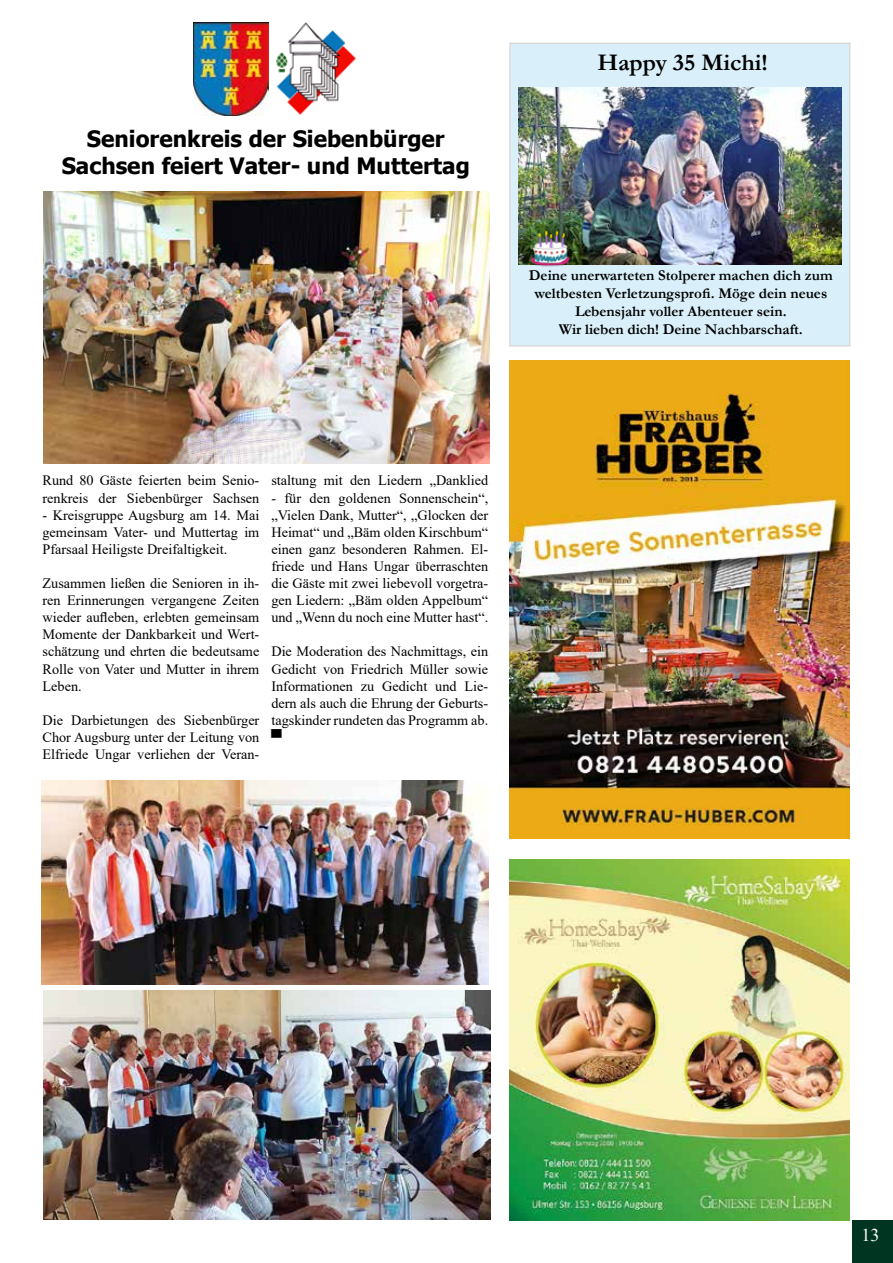
<style>
.page{position:relative;width:893px;height:1263px;background:#fff}
.page>*{position:absolute;margin:0;border:0;box-sizing:border-box;transform-origin:0 0}
.t1{font:700 24px "Garamond";color:#000}
.t2{font:700 22.5px/27px "Tahoma";color:#000;text-align:center}
.t3{font:18px "Times New Roman";color:#fff}
.t4{font:700 15px/18px "Garamond";color:#000;text-align:center}
.t5{font:14.25px/17.1px "Times New Roman";color:#000;text-align:justify}
</style>
<div class="page">
<div style="left:853px;top:1220px;width:40px;height:43px;background:#003522"></div>
<img style="left:509px;top:860px;width:340px;height:360px">
<img style="left:509px;top:360px;width:340px;height:479px">
<div style="left:510px;top:43px;width:340px;height:303px;background:#d9f0fa"></div>
<img style="left:518px;top:87px;width:323px;height:177px">
<img style="left:521px;top:226px;width:62px;height:41px">
<img style="left:43px;top:192px;width:447px;height:271px">
<img style="left:44px;top:991px;width:446px;height:229px">
<img style="left:194px;top:22px;width:74px;height:94px">
<img style="left:276px;top:22px;width:80px;height:93px">
<img style="left:42px;top:780px;width:446px;height:204px">
<h2 class="t2" style="left:62px;top:126px;width:410px">Seniorenkreis der Siebenbürger<br>Sachsen feiert Vater- und Muttertag</h2>
<h1 class="t1" style="left:597px;top:47px;width:172px">Happy 35 Michi!</h1>
<p class="t4" style="left:529px;top:266px;width:305px">Deine unerwarteten Stolperer machen dich zum weltbesten Verletzungsprofi. Möge dein neues Lebensjahr voller Abenteuer sein.<br>Wir lieben dich! Deine Nachbarschaft.</p>
<p class="t5" style="left:43px;top:472px;width:218px">Rund 80 Gäste feierten beim Senio&shy;renkreis der Siebenbürger Sachsen</p>
<p class="t5" style="left:43px;top:506px;width:218px">- Kreisgruppe Augsburg am 14. Mai gemeinsam Vater- und Muttertag im Pfarsaal Heiligste Dreifaltigkeit.</p>
<p class="t5" style="left:43px;top:574px;width:218px">Zusammen ließen die Senioren in ih&shy;ren Erinnerungen vergangene Zeiten wieder aufleben, erlebten gemeinsam Momente der Dankbarkeit und Wert&shy;schätzung und ehrten die bedeutsame Rolle von Vater und Mutter in ihrem Leben.</p>
<p class="t5" style="left:43px;top:711px;width:218px">Die Darbietungen des Siebenbürger Chor Augsburg unter der Leitung von Elfriede Ungar verliehen der Veran-</p>
<p class="t5" style="left:271px;top:472px;width:218px">staltung mit den Liedern „Danklied</p>
<p class="t5" style="left:271px;top:489px;width:218px">- für den goldenen Sonnenschein“, „Vielen Dank, Mutter“, „Glocken der Heimat“ und „Bäm olden Kirschbum“ einen ganz besonderen Rahmen. El&shy;friede und Hans Ungar überraschten die Gäste mit zwei liebevoll vorgetra&shy;gen Liedern: „Bäm olden Appelbum“ und „Wenn du noch eine Mutter hast“.</p>
<p class="t5" style="left:271px;top:643px;width:218px">Die Moderation des Nachmittags, ein Gedicht von Friedrich Müller sowie Informationen zu Gedicht und Lie&shy;dern als auch die Ehrung der Geburts&shy;tagskinder rundeten das Programm ab. ▀</p>
<p class="t3" style="left:861px;top:1222px;width:19px">13</p>
</div>
